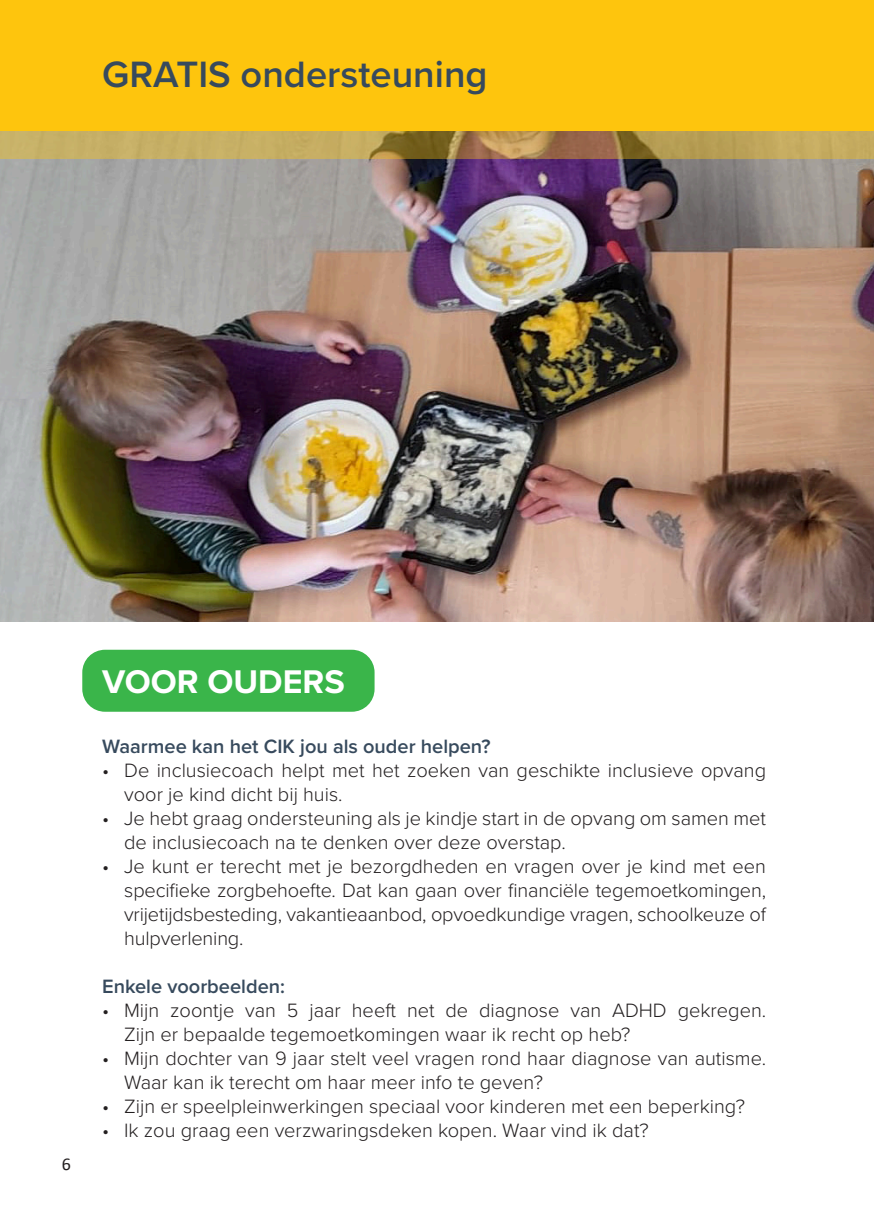
<style>
.page{position:relative;width:874px;height:1225px;background:#fff}
.page>*{position:absolute;margin:0;border:0;box-sizing:border-box;transform-origin:0 0}
.t1{font:600 38px "Proxima Nova";color:#374a5d}
.t2{font:700 34px "Proxima Nova";color:#fff}
.t3{font:300 20px/24px "Proxima Nova";color:#231f20}
.t4{font:600 20px "Proxima Nova";color:#374a5d}
.t5{font:18px "Calibri";color:#231f20}
</style>
<div class="page">
<div style="left:82px;top:650px;width:292px;height:61px;background:#3ab54a;border-radius:23px"></div>
<img style="left:0;top:159px;width:873px;height:462px">
<svg style="left:0;top:0;width:873px;height:159px;background:#f1bd19"></svg>
<h1 class="t1" style="left:102px;top:46px;width:387px">GRATIS ondersteuning</h1>
<p class="t5" style="left:62px;top:1152px;width:11px">6</p>
<h2 class="t2" style="left:102px;top:656px;width:244px">VOOR OUDERS</h2>
<p class="t4" style="left:102px;top:731px;width:390px">Waarmee kan het CIK jou als ouder helpen?</p>
<p class="t3" style="left:124px;top:757px;width:643px;text-indent:-22px">• De inclusiecoach helpt met het zoeken van geschikte inclusieve opvang voor je kind dicht bij huis.</p>
<p class="t3" style="left:124px;top:805px;width:643px;text-indent:-22px">• Je hebt graag ondersteuning als je kindje start in de opvang om samen met de inclusiecoach na te denken over deze overstap.</p>
<p class="t3" style="left:124px;top:853px;width:643px;text-align:justify;text-indent:-22px">• Je kunt er terecht met je bezorgdheden en vragen over je kind met een specifieke zorgbehoefte. Dat kan gaan over financiële tegemoetkomingen, vrijetijdsbesteding, vakantieaanbod, opvoedkundige vragen, schoolkeuze of hulpverlening.</p>
<p class="t4" style="left:102px;top:971px;width:184px">Enkele voorbeelden:</p>
<p class="t3" style="left:124px;top:997px;width:643px;text-indent:-22px">• Mijn zoontje van 5 jaar heeft net de diagnose van ADHD gekregen.<br>Zijn er bepaalde tegemoetkomingen waar ik recht op heb?</p>
<p class="t3" style="left:124px;top:1045px;width:643px;text-indent:-22px">• Mijn dochter van 9 jaar stelt veel vragen rond haar diagnose van autisme.<br>Waar kan ik terecht om haar meer info te geven?</p>
<p class="t3" style="left:102px;top:1093px;width:644px">• Zijn er speelpleinwerkingen speciaal voor kinderen met een beperking?</p>
<p class="t3" style="left:102px;top:1117px;width:548px">• Ik zou graag een verzwaringsdeken kopen. Waar vind ik dat?</p>
</div>
